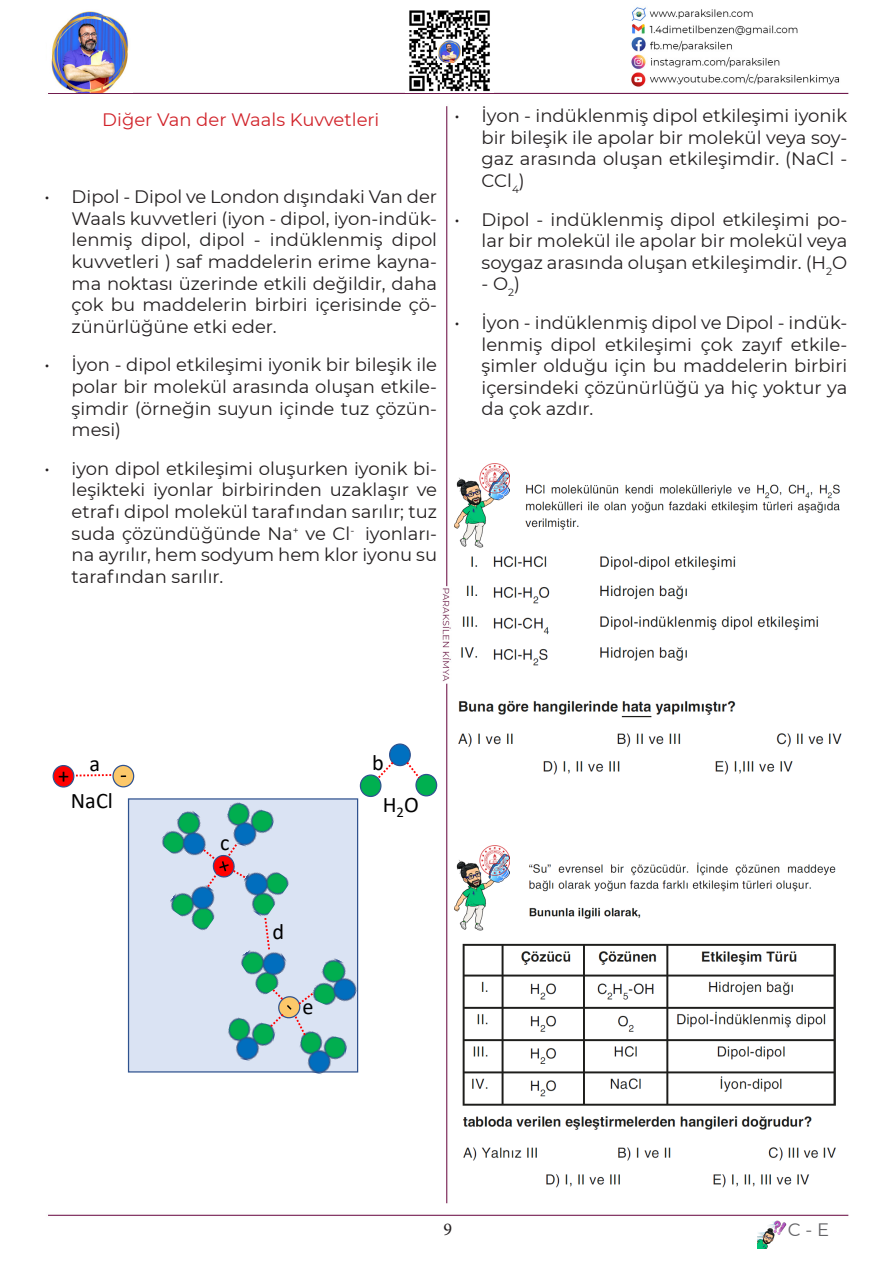
<style>
.page{position:relative;width:893px;height:1263px;background:#fff}
.page>*{position:absolute;margin:0;border:0;box-sizing:border-box;transform-origin:0 0}
.t1{font:22.2px "Calibri";color:#000}
.t2{font:18px/21.6px "Montserrat";color:#231f20;text-align:justify}
.t3{font:18px "Montserrat";color:#d1232a}
.t4{font:18px "Montserrat";color:#636366}
.t5{font:18px "Minion Pro";color:#231f20}
</style>
<div class="page">
<img style="left:48px;top:7px;width:801px;height:1242px">
<img style="left:406px;top:7px;width:88px;height:85px">
<img style="left:48px;top:7px;width:84px;height:85px">
<img style="left:438px;top:39px;width:23px;height:24px">
<div style="left:128px;top:798px;width:230px;height:274px;background:#dae3f3;border:1px solid #2f528f"></div>
<img style="left:162px;top:811px;width:44px;height:45px">
<img style="left:170px;top:886px;width:45px;height:45px">
<img style="left:227px;top:802px;width:47px;height:43px">
<img style="left:246px;top:872px;width:43px;height:44px">
<img style="left:295px;top:1032px;width:54px;height:46px">
<img style="left:228px;top:1017px;width:46px;height:44px">
<img style="left:315px;top:956px;width:50px;height:58px">
<img style="left:241px;top:950px;width:46px;height:45px">
<svg style="left:113px;top:765px;width:21px;height:22px"></svg>
<div style="left:112px;top:765px;width:22px;height:22px;border:1px solid #2f528f;border-radius:50%"></div>
<div style="left:53px;top:765px;width:21px;height:22px;background:#f00;border-radius:50%"></div>
<div style="left:53px;top:765px;width:21px;height:22px;border:1px solid #2f528f;border-radius:50%"></div>
<svg style="left:201px;top:841px;width:47px;height:48px"></svg>
<svg style="left:263px;top:915px;width:8px;height:36px"></svg>
<svg style="left:268px;top:987px;width:48px;height:51px"></svg>
<svg style="left:74px;top:773px;width:40px;height:4px"></svg>
<div style="left:360px;top:775px;width:21px;height:21px;background:#00b050;border-radius:50%"></div>
<div style="left:360px;top:774px;width:21px;height:23px;border:1px solid #2f528f;border-radius:50%"></div>
<div style="left:390px;top:744px;width:20px;height:21px;background:#0070c0;border-radius:50%"></div>
<div style="left:389px;top:743px;width:22px;height:23px;border:1px solid #2f528f;border-radius:50%"></div>
<div style="left:416px;top:774px;width:21px;height:22px;background:#00b050;border-radius:50%"></div>
<div style="left:415px;top:774px;width:22px;height:22px;border:1px solid #2f528f;border-radius:50%"></div>
<svg style="left:375px;top:760px;width:20px;height:21px"></svg>
<svg style="left:405px;top:760px;width:17px;height:20px"></svg>
<img style="left:455px;top:463px;width:55px;height:86px">
<img style="left:758px;top:1219px;width:30px;height:30px">
<img style="left:522px;top:475px;width:325px;height:62px">
<img style="left:455px;top:551px;width:392px;height:228px">
<img style="left:455px;top:846px;width:55px;height:85px">
<img style="left:522px;top:855px;width:319px;height:67px">
<img style="left:455px;top:936px;width:386px;height:262px">
<p class="t3" style="left:102px;top:107px;width:279px">Diğer Van der Waals Kuvvetleri</p>
<p class="t2" style="left:72px;top:185px;width:367px;text-indent:-27px">• Dipol - Dipol ve London dışındaki Van der Waals kuvvetleri (iyon - dipol, iyon-indük&shy;lenmiş dipol, dipol - indüklenmiş dipol kuvvetleri ) saf maddelerin erime kayna&shy;ma noktası üzerinde etkili değildir, daha çok bu maddelerin birbiri içerisinde çö&shy;zünürlüğüne etki eder.</p>
<p class="t2" style="left:72px;top:353px;width:367px;text-indent:-27px">• İyon - dipol etkileşimi iyonik bir bileşik ile polar bir molekül arasında oluşan etkile&shy;şimdir (örneğin suyun içinde tuz çözün&shy;mesi)</p>
<p class="t2" style="left:72px;top:457px;width:367px;text-indent:-27px">• iyon dipol etkileşimi oluşurken iyonik bi&shy;leşikteki iyonlar birbirinden uzaklaşır ve etrafı dipol molekül tarafından sarılır; tuz suda çözündüğünde Na<sup>+</sup> ve Cl<sup>-</sup> iyonları&shy;na ayrılır, hem sodyum hem klor iyonu su tarafından sarılır.</p>
<p class="t2" style="left:482px;top:104px;width:367px;text-indent:-27px">• İyon - indüklenmiş dipol etkileşimi iyonik bir bileşik ile apolar bir molekül veya soy&shy;gaz arasında oluşan etkileşimdir. (NaCl - CCl<sub>4</sub>)</p>
<p class="t2" style="left:482px;top:208px;width:367px;text-indent:-27px">• Dipol - indüklenmiş dipol etkileşimi po&shy;lar bir molekül ile apolar bir molekül veya soygaz arasında oluşan etkileşimdir. (H<sub>2</sub>O</p>
<p class="t2" style="left:482px;top:273px;width:40px">- O<sub>2</sub>)</p>
<p class="t2" style="left:482px;top:311px;width:367px;text-indent:-27px">• İyon - indüklenmiş dipol ve Dipol - indük&shy;lenmiş dipol etkileşimi çok zayıf etkile&shy;şimler olduğu için bu maddelerin birbiri içersindeki çözünürlüğü ya hiç yoktur ya da çok azdır.</p>
<p class="t1" style="left:58px;top:760px;width:13px">+</p>
<p class="t1" style="left:89px;top:749px;width:12px">a</p>
<p class="t1" style="left:372px;top:747px;width:13px">b</p>
<p class="t1" style="left:71px;top:785px;width:44px">NaCl</p>
<p class="t1" style="left:383px;top:789px;width:38px">H<sub>2</sub>O</p>
<p class="t1" style="left:220px;top:827px;width:11px">c</p>
<p class="t1" style="left:272px;top:916px;width:13px">d</p>
<p class="t1" style="left:302px;top:991px;width:13px">e</p>
<p class="t5" style="left:443px;top:1217px;width:10px">9</p>
<p class="t4" style="left:788px;top:1218px;width:43px">C - E</p>
</div>
